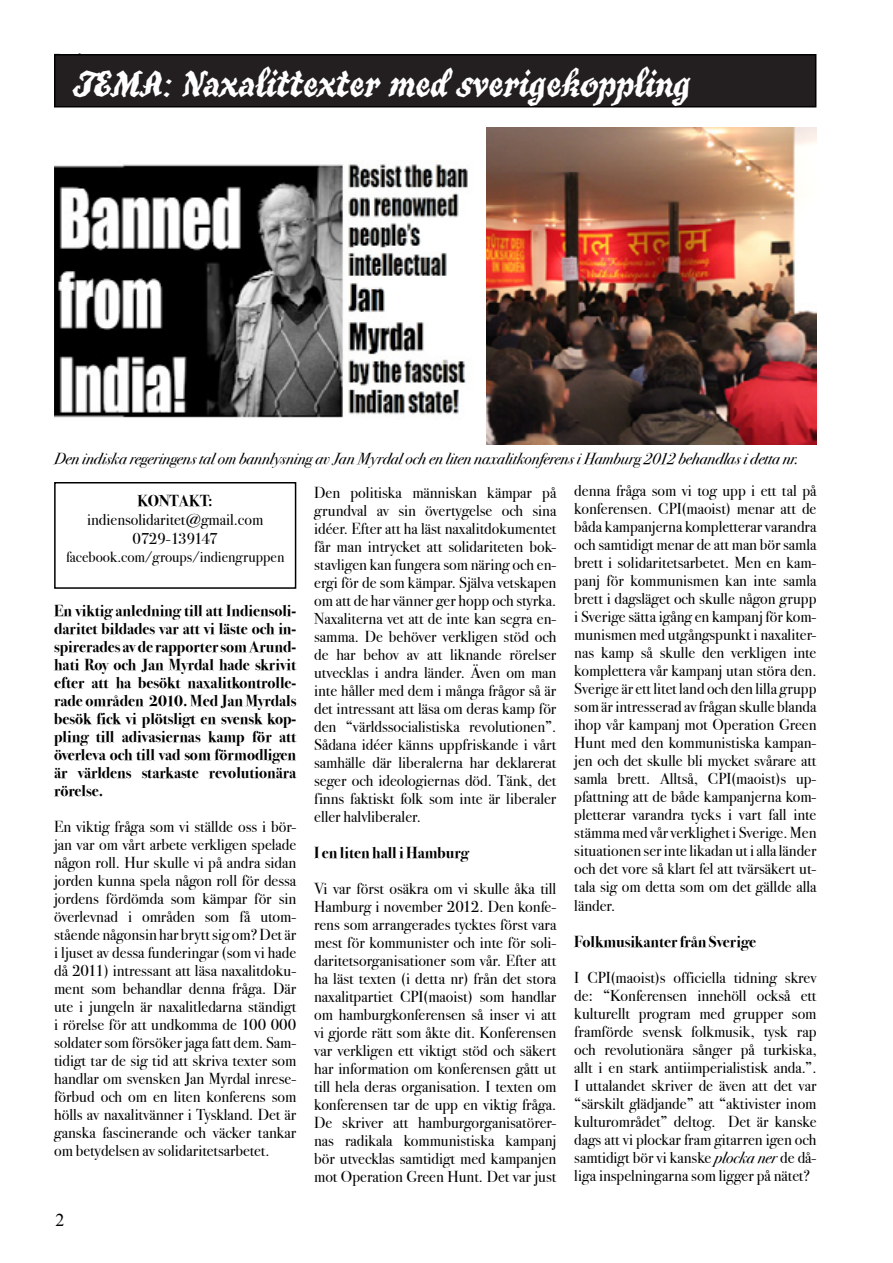
<style>
.page{position:relative;width:893px;height:1263px;background:#fff}
.page>*{position:absolute;margin:0;border:0;box-sizing:border-box;transform-origin:0 0}
.t1{font:37.5px "True Grit ITCTT";color:#fff}
.t2{font:18px "Times New Roman";color:#000}
.t3{font:15.9px/18px "Bodoni Svty Two ITCTT Book";color:#000;text-align:justify}
.t4{font:15.9px/18px "Bodoni Svty Two ITCTT Bold";color:#000;text-align:justify}
.t5{font:15.9px "Bodoni Svty Two ITCTT Book Ita";color:#000}
.t6{font:15px "Bodoni Svty Two ITCTT Book";color:#000}
.s1{font-family:"Bodoni Svty Two ITCTT Book Ita"}
</style>
<div class="page">
<div style="left:55px;top:55px;width:761px;height:52px;background:#231f20"></div>
<div style="left:54px;top:54px;width:762px;height:53px;border:2px solid #000"></div>
<img style="left:486px;top:127px;width:330px;height:317px">
<div style="left:54px;top:482px;width:242px;height:107px;border:2px solid #000"></div>
<img style="left:54px;top:160px;width:414px;height:258px">
<h1 class="t1" style="left:72px;top:60px;width:619px">TEMA: Naxalittexter med sverigekoppling</h1>
<p class="t5" style="left:54px;top:449px;width:746px">Den indiska regeringens tal om bannlysning av Jan Myrdal och en liten naxalitkonferens i Hamburg 2012 behandlas i detta nr.</p>
<p class="t4" style="left:138px;top:492px;width:77px">KONTAKT:</p>
<p class="t3" style="left:87px;top:510px;width:177px;line-height:19px;text-align:center">indiensolidaritet@gmail.com<br>0729-139147</p>
<p class="t6" style="left:66px;top:548px;width:220px">facebook.com/groups/indiengruppen</p>
<p class="t4" style="left:54px;top:601px;width:244px">En viktig anledning till att Indiensoli&shy;daritet bildades var att vi läste och in&shy;spirerades av de rapporter som Arund&shy;hati Roy och Jan Myrdal hade skrivit efter att ha besökt naxalitkontrolle&shy;rade områden 2010. Med Jan Myrdals besök fick vi plötsligt en svensk kop&shy;pling till adivasiernas kamp för att överleva och till vad som förmodligen är världens starkaste revolutionära rörelse.</p>
<p class="t3" style="left:54px;top:817px;width:244px">En viktig fråga som vi ställde oss i bör&shy;jan var om vårt arbete verkligen spelade någon roll. Hur skulle vi på andra sidan jorden kunna spela någon roll för dessa jordens fördömda som kämpar för sin överlevnad i områden som få utom&shy;stående någonsin har brytt sig om? Det är i ljuset av dessa funderingar (som vi hade då 2011) intressant att läsa naxalitdoku&shy;ment som behandlar denna fråga. Där ute i jungeln är naxalitledarna ständigt i rörelse för att undkomma de 100 000 soldater som försöker jaga fatt dem. Sam&shy;tidigt tar de sig tid att skriva texter som handlar om svensken Jan Myrdal inrese&shy;förbud och om en liten konferens som hölls av naxalitvänner i Tyskland. Det är ganska fascinerande och väcker tankar om betydelsen av solidaritetsarbetet.</p>
<p class="t2" style="left:56px;top:1208px;width:10px">2</p>
<p class="t3" style="left:314px;top:483px;width:244px">Den politiska människan kämpar på grundval av sin övertygelse och sina idéer. Efter att ha läst naxalitdokumentet får man intrycket att solidariteten bok&shy;stavligen kan fungera som näring och en&shy;ergi för de som kämpar. Själva vetskapen om att de har vänner ger hopp och styrka.<br>Naxaliterna vet att de inte kan segra en&shy;samma. De behöver verkligen stöd och de har behov av att liknande rörelser utvecklas i andra länder. Även om man inte håller med dem i många frågor så är det intressant att läsa om deras kamp för den “världssocialistiska revolutionen”.<br>Sådana idéer känns uppfriskande i vårt samhälle där liberalerna har deklarerat seger och ideologiernas död. Tänk, det finns faktiskt folk som inte är liberaler eller halvliberaler.</p>
<p class="t4" style="left:314px;top:843px;width:156px">I en liten hall i Hamburg</p>
<p class="t3" style="left:314px;top:879px;width:244px">Vi var först osäkra om vi skulle åka till Hamburg i november 2012. Den konfe&shy;rens som arrangerades tycktes först vara mest för kommunister och inte för soli&shy;daritetsorganisationer som vår. Efter att ha läst texten (i detta nr) från det stora naxalitpartiet CPI(maoist) som handlar om hamburgkonferensen så inser vi att vi gjorde rätt som åkte dit. Konferensen var verkligen ett viktigt stöd och säkert har information om konferensen gått ut till hela deras organisation. I texten om konferensen tar de upp en viktig fråga.<br>De skriver att hamburgorganisatörer&shy;nas radikala kommunistiska kampanj bör utvecklas samtidigt med kampanjen mot Operation Green Hunt. Det var just</p>
<p class="t3" style="left:574px;top:482px;width:244px">denna fråga som vi tog upp i ett tal på konferensen. CPI(maoist) menar att de båda kampanjerna kompletterar varandra och samtidigt menar de att man bör samla brett i solidaritetsarbetet. Men en kam&shy;panj för kommunismen kan inte samla brett i dagsläget och skulle någon grupp i Sverige sätta igång en kampanj för kom&shy;munismen med utgångspunkt i naxaliter&shy;nas kamp så skulle den verkligen inte komplettera vår kampanj utan störa den.<br>Sverige är ett litet land och den lilla grupp som är intresserad av frågan skulle blanda ihop vår kampanj mot Operation Green Hunt med den kommunistiska kampan&shy;jen och det skulle bli mycket svårare att samla brett. Alltså, CPI(maoist)s up&shy;pfattning att de både kampanjerna kom&shy;pletterar varandra tycks i vart fall inte stämma med vår verklighet i Sverige. Men situationen ser inte likadan ut i alla länder och det vore så klart fel att tvärsäkert ut&shy;tala sig om detta som om det gällde alla länder.</p>
<p class="t4" style="left:574px;top:932px;width:183px">Folkmusikanter från Sverige</p>
<p class="t3" style="left:574px;top:968px;width:244px">I CPI(maoist)s officiella tidning skrev de: “Konferensen innehöll också ett kulturellt program med grupper som framförde svensk folkmusik, tysk rap och revolutionära sånger på turkiska, allt i en stark antiimperialistisk anda.”.<br>I uttalandet skriver de även att det var “särskilt glädjande” att “aktivister inom kulturområdet” deltog. Det är kanske dags att vi plockar fram gitarren igen och samtidigt bör vi kanske <span class="s1">plocka ner</span> de då&shy;liga inspelningarna som ligger på nätet?</p>
</div>
